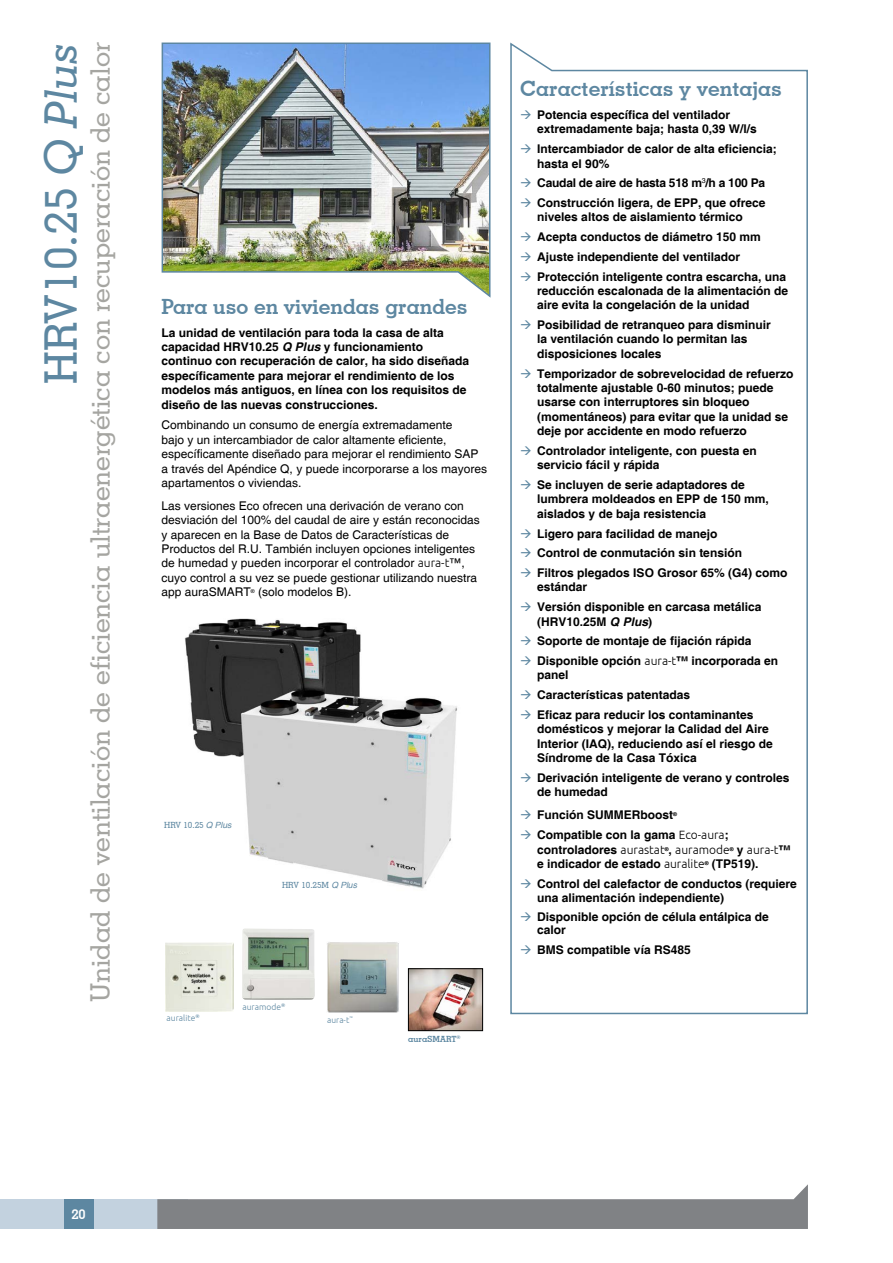
<style>
.page{position:relative;width:893px;height:1263px;background:#fff}
.page>*{position:absolute;margin:0;border:0;box-sizing:border-box;transform-origin:0 0}
.t1{font:500 45px "Geometric Slab 703 BT";color:#5d87a1}
.t2{font:500 27px "Geometric Slab 703 BT";color:#a5a5a1}
.t3{font:700 21px "Geometric Slab 703 BT";color:#5d87a1}
.t4{font:700 13.5px "Geometric Slab 703 BT";color:#fff}
.t5{font:700 12px/14.4px "Helvetica";color:#000}
.t6{font:12px/14.4px "Helvetica";color:#000}
.t7{font:300 12px "Ubuntu";color:#000}
.t8{font:500 8.55px "Geometric Slab 703 BT";color:#5d87a1}
.t9{font:300 8.55px "Ubuntu";color:#5d87a1}
.t10{font:700 8.55px "Geometric Slab 703 BT";color:#5d87a1}
.t11{font:300 8.4px "Ubuntu";color:#5d87a1}
.t12{font:700 5.25px "Helvetica";color:#000}
.t13{font:5.25px "Helvetica";color:#000}
.s1{font-style:italic}
.s2{font-family:"Ubuntu";font-weight:300}
.s3{font-family:"Helvetica";font-weight:400;font-style:italic}
.s4{font-family:"Helvetica";font-weight:700}
</style>
<div class="page">
<div style="left:0;top:1199px;width:188px;height:30px;background:#c3d2df"></div>
<svg style="left:157px;top:1184px;width:651px;height:45px"></svg>
<div style="left:64px;top:1199px;width:30px;height:30px;background:#5d87a1"></div>
<svg style="left:510px;top:42px;width:298px;height:973px"></svg>
<img style="left:161px;top:42px;width:330px;height:256px">
<img style="left:185px;top:618px;width:272px;height:271px">
<img style="left:166px;top:943px;width:68px;height:68px">
<img style="left:242px;top:928px;width:73px;height:72px">
<img style="left:327px;top:942px;width:72px;height:71px">
<img style="left:410px;top:970px;width:71px;height:59px">
<div style="left:408px;top:968px;width:75px;height:63px;border:1px solid #000"></div>
<svg style="left:521px;top:110px;width:10px;height:9px"></svg>
<svg style="left:521px;top:144px;width:10px;height:9px"></svg>
<svg style="left:521px;top:178px;width:10px;height:9px"></svg>
<svg style="left:521px;top:198px;width:10px;height:9px"></svg>
<svg style="left:521px;top:232px;width:10px;height:9px"></svg>
<svg style="left:521px;top:252px;width:10px;height:9px"></svg>
<svg style="left:521px;top:272px;width:10px;height:9px"></svg>
<svg style="left:521px;top:320px;width:10px;height:9px"></svg>
<svg style="left:521px;top:369px;width:10px;height:9px"></svg>
<svg style="left:521px;top:446px;width:10px;height:9px"></svg>
<svg style="left:521px;top:480px;width:10px;height:9px"></svg>
<svg style="left:521px;top:529px;width:10px;height:8px"></svg>
<svg style="left:521px;top:548px;width:10px;height:9px"></svg>
<svg style="left:521px;top:568px;width:10px;height:9px"></svg>
<svg style="left:521px;top:602px;width:10px;height:9px"></svg>
<svg style="left:521px;top:636px;width:10px;height:9px"></svg>
<svg style="left:521px;top:656px;width:10px;height:9px"></svg>
<svg style="left:521px;top:690px;width:10px;height:9px"></svg>
<svg style="left:521px;top:710px;width:10px;height:9px"></svg>
<svg style="left:521px;top:773px;width:10px;height:9px"></svg>
<svg style="left:521px;top:811px;width:10px;height:8px"></svg>
<svg style="left:521px;top:830px;width:10px;height:9px"></svg>
<svg style="left:521px;top:879px;width:10px;height:9px"></svg>
<svg style="left:521px;top:912px;width:10px;height:9px"></svg>
<svg style="left:521px;top:945px;width:10px;height:9px"></svg>
<h2 class="t2" style="left:84px;top:1002px;width:961px;rotate:-90deg">Unidad de ventilación de eficiencia ultraenergética con recuperación de calor</h2>
<h1 class="t1" style="left:33px;top:384px;width:343px;rotate:-90deg">HRV10.25 <span class="s1">Q Plus</span></h1>
<h3 class="t3" style="left:162px;top:293px;width:308px">Para uso en viviendas grandes</h3>
<p class="t5" style="left:162px;top:326px;width:309px">La unidad de ventilación para toda la casa de alta capacidad HRV10.25 <span class="s1">Q Plus</span> y funcionamiento continuo con recuperación de calor, ha sido diseñada específicamente para mejorar el rendimiento de los modelos más antiguos, en línea con los requisitos de diseño de las nuevas construcciones.</p>
<p class="t6" style="left:162px;top:418px;width:327px">Combinando un consumo de energía extremadamente<br>bajo y un intercambiador de calor altamente eficiente, específicamente diseñado para mejorar el rendimiento SAP a través del Apéndice Q, y puede incorporarse a los mayores apartamentos o viviendas.</p>
<p class="t6" style="left:162px;top:499px;width:320px">Las versiones Eco ofrecen una derivación de verano con desviación del 100% del caudal de aire y están reconocidas y aparecen en la Base de Datos de Características de Productos del R.U. También incluyen opciones inteligentes de humedad y pueden incorporar el controlador <span class="s2">aura-t</span>™, cuyo control a su vez se puede gestionar utilizando nuestra app auraSMART</p>
<p class="t13" style="left:251px;top:588px;width:5px">®</p>
<p class="t6" style="left:258px;top:585px;width:95px">(solo modelos B).</p>
<p class="t8" style="left:164px;top:820px;width:69px">HRV 10.25 <span class="s3">Q Plus</span></p>
<p class="t8" style="left:282px;top:879px;width:76px">HRV 10.25M <span class="s3">Q Plus</span></p>
<p class="t9" style="left:166px;top:1013px;width:35px">auralite<sup>®</sup></p>
<p class="t9" style="left:242px;top:1002px;width:44px">auramode<sup>®</sup></p>
<p class="t11" style="left:327px;top:1015px;width:28px">aura-t<sup>™</sup></p>
<p class="t10" style="left:408px;top:1034px;width:54px">auraSMART<sup>®</sup></p>
<h3 class="t3" style="left:520px;top:76px;width:263px">Características y ventajas</h3>
<p class="t5" style="left:537px;top:108px;width:221px">Potencia específica del ventilador extremadamente baja; hasta 0,39 W/l/s</p>
<p class="t5" style="left:537px;top:142px;width:241px">Intercambiador de calor de alta eficiencia; hasta el 90%</p>
<p class="t5" style="left:537px;top:174px;width:230px;line-height:19.6px">Caudal de aire de hasta 518 m<sup>3</sup>/h a 100 Pa<br>Construcción ligera, de EPP, que ofrece</p>
<p class="t5" style="left:537px;top:208px;width:250px;line-height:19.6px">niveles altos de aislamiento térmico<br>Acepta conductos de diámetro 150 mm Ajuste independiente del ventilador Protección inteligente contra escarcha, una</p>
<p class="t5" style="left:537px;top:284px;width:252px">reducción escalonada de la alimentación de aire evita la congelación de la unidad</p>
<p class="t5" style="left:537px;top:318px;width:235px">Posibilidad de retranqueo para disminuir la ventilación cuando lo permitan las disposiciones locales</p>
<p class="t5" style="left:537px;top:367px;width:258px">Temporizador de sobrevelocidad de refuerzo totalmente ajustable 0-60 minutos; puede usarse con interruptores sin bloqueo (momentáneos) para evitar que la unidad se deje por accidente en modo refuerzo</p>
<p class="t5" style="left:537px;top:444px;width:221px">Controlador inteligente, con puesta en servicio fácil y rápida</p>
<p class="t5" style="left:537px;top:478px;width:233px">Se incluyen de serie adaptadores de lumbrera moldeados en EPP de 150 mm, aislados y de baja resistencia</p>
<p class="t5" style="left:537px;top:524px;width:252px;line-height:19.6px">Ligero para facilidad de manejo<br>Control de conmutación sin tensión<br>Filtros plegados ISO Grosor 65% (G4) como</p>
<p class="t5" style="left:537px;top:578px;width:226px;line-height:19.6px">estándar<br>Versión disponible en carcasa metálica</p>
<p class="t5" style="left:537px;top:612px;width:242px;line-height:19.6px">(HRV10.25M <span class="s1">Q Plus</span>)<br>Soporte de montaje de fijación rápida<br>Disponible opción <span class="s2">aura-t</span>™ incorporada en</p>
<p class="t5" style="left:537px;top:666px;width:218px;line-height:19.6px">panel<br>Características patentadas<br>Eficaz para reducir los contaminantes</p>
<p class="t5" style="left:537px;top:722px;width:237px">domésticos y mejorar la Calidad del Aire<br>Interior (IAQ), reduciendo así el riesgo de<br>Síndrome de la Casa Tóxica</p>
<p class="t5" style="left:537px;top:771px;width:254px">Derivación inteligente de verano y controles de humedad</p>
<p class="t5" style="left:537px;top:809px;width:137px">Función SUMMERboost</p>
<p class="t12" style="left:673px;top:811px;width:5px">®</p>
<p class="t5" style="left:537px;top:828px;width:193px">Compatible con la gama <span class="s2">Eco-aura</span>;</p>
<p class="t7" style="left:537px;top:842px;width:194px"><span class="s4">controladores</span> aurastat <span class="s4">,</span> auramode</p>
<p class="t12" style="left:665px;top:845px;width:5px">®</p>
<p class="t12" style="left:730px;top:845px;width:5px">®</p>
<p class="t7" style="left:737px;top:842px;width:55px"><span class="s4">y</span> aura-t<span class="s4">™</span></p>
<p class="t5" style="left:537px;top:857px;width:169px">e indicador de estado <span class="s2">auralite</span></p>
<p class="t12" style="left:705px;top:860px;width:5px">®</p>
<p class="t5" style="left:537px;top:854px;width:261px;line-height:19.6px;text-indent:175px">(TP519).<br>Control del calefactor de conductos (requiere</p>
<p class="t5" style="left:537px;top:889px;width:233px;line-height:18.8px">una alimentación independiente)<br>Disponible opción de célula entálpica de</p>
<p class="t5" style="left:537px;top:921px;width:155px;line-height:19.6px">calor<br>BMS compatible vía RS485</p>
<p class="t4" style="left:71px;top:1205px;width:16px">20</p>
</div>
